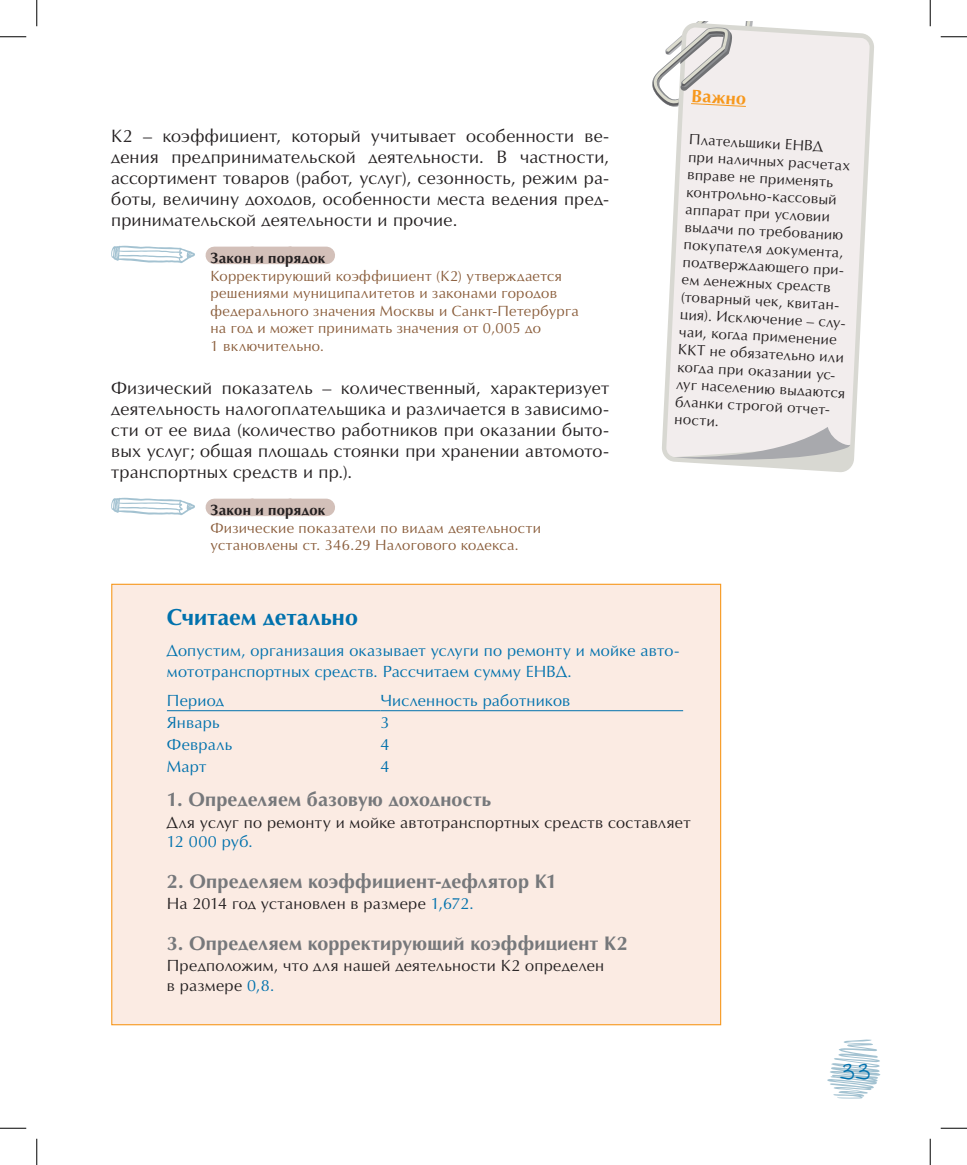
<style>
.page{position:relative;width:967px;height:1165px;background:#fff}
.page>*{position:absolute;margin:0;border:0;box-sizing:border-box;transform-origin:0 0}
.t1{font:24.5px "Birch C";color:#0071ad}
.Primer{font:700 23.28px "AG Opus HRC";letter-spacing:.01em;color:#0071ad}
.Primer_chagi{font:700 19.78px "AG Opus HRC";letter-spacing:.01em;color:#76787b}
.main_txt-1{font:18.03px/21px "AG Opus HRC";letter-spacing:.01em;color:#231f20;text-align:justify}
.Vnimanie{font:700 18.03px "AG Opus HRC";color:#f7981d}
.primer_txt{font:16.28px/19.2px "AG Opus HRC";letter-spacing:.015em;color:#231f20}
.Primer-uslovie{font:16.28px/21px "AG Opus HRC";letter-spacing:.015em;color:#0071ad}
.zakon_txt{font:14.88px/17.5px "AG Opus HRC";color:#231f20}
.zakon_txt-2{font:14.88px/17.5px "AG Opus HRC";letter-spacing:.02em;color:#8a5d3b}
.zakon_zag{font:700 14.88px "AG Opus HRC";letter-spacing:.02em;color:#231f20}
.s1{color:#0071ad}
</style>
<div class="page">
<svg style="left:827px;top:1039px;width:53px;height:59px"></svg>
<div style="left:214px;top:247px;width:112px;height:17px;background:#d3c0b9"></div>
<div style="left:214px;top:499px;width:112px;height:17px;background:#d3c0b9"></div>
<svg style="left:111px;top:246px;width:84px;height:17px"></svg>
<svg style="left:111px;top:498px;width:84px;height:17px"></svg>
<div style="left:112px;top:584px;width:608px;height:441px;background:#fbebe3"></div>
<hr style="left:167px;top:710px;width:213px;height:1px;background:#0071ad">
<hr style="left:380px;top:710px;width:303px;height:1px;background:#0071ad">
<svg style="left:662px;top:23px;width:212px;height:449px"></svg>
<svg style="left:666px;top:27px;width:203px;height:430px;background:#f1ecec"></svg>
<svg style="left:674px;top:427px;width:176px;height:36px;background:#dad8d8"></svg>
<svg style="left:652px;top:22px;width:100px;height:85px"></svg>
<svg style="left:0;top:36px;width:26px;height:1px"></svg>
<svg style="left:940px;top:36px;width:26px;height:1px"></svg>
<svg style="left:0;top:1128px;width:26px;height:1px"></svg>
<svg style="left:940px;top:1128px;width:26px;height:1px"></svg>
<svg style="left:36px;top:0;width:1px;height:26px"></svg>
<svg style="left:36px;top:1139px;width:1px;height:26px"></svg>
<svg style="left:929px;top:0;width:1px;height:26px"></svg>
<svg style="left:929px;top:1139px;width:1px;height:26px"></svg>
<p class="main_txt-1" style="left:111px;top:125px;width:499px">К2 – коэффициент, который учитывает особенности ве&shy;дения предпринимательской деятельности. В частности, ассортимент товаров (работ, услуг), сезонность, режим ра&shy;боты, величину доходов, особенности места ведения пред&shy;принимательской деятельности и прочие.</p>
<p class="zakon_zag" style="left:210px;top:249px;width:116px">Закон и порядок</p>
<p class="zakon_txt-2" style="left:210px;top:267px;width:370px">Корректирующий коэффициент (К2) утверждается решениями муниципалитетов и законами городов федерального значения Москвы и Санкт-Петербурга на год и может принимать значения от 0,005 до<br>1 включительно.</p>
<p class="main_txt-1" style="left:111px;top:377px;width:499px">Физический показатель – количественный, характеризует деятельность налогоплательщика и различается в зависимо&shy;сти от ее вида (количество работников при оказании быто&shy;вых услуг; общая площадь стоянки при хранении автомото&shy;транспортных средств и пр.).</p>
<p class="zakon_zag" style="left:210px;top:501px;width:116px">Закон и порядок</p>
<p class="zakon_txt-2" style="left:210px;top:519px;width:332px">Физические показатели по видам деятельности установлены ст. 346.29 Налогового кодекса.</p>
<p class="Vnimanie" style="left:692px;top:85px;width:56px;rotate:3deg">Важно</p>
<p class="zakon_txt" style="left:689px;top:131px;width:171px;rotate:3deg">Плательщики ЕНВД<br>при наличных расчетах вправе не применять контрольно-кассовый аппарат при условии выдачи по требованию покупателя документа, подтверждающего при&shy;ем денежных средств (товарный чек, квитан&shy;ция). Исключение – слу&shy;чаи, когда применение<br>ККТ не обязательно или когда при оказании ус&shy;луг населению выдаются бланки строгой отчет&shy;ности.</p>
<p class="Primer" style="left:167px;top:603px;width:193px">Считаем детально</p>
<p class="Primer-uslovie" style="left:167px;top:640px;width:513px">Допустим, организация оказывает услуги по ремонту и мойке авто&shy;мототранспортных средств. Рассчитаем сумму ЕНВД.</p>
<p class="Primer-uslovie" style="left:167px;top:690px;width:59px">Период</p>
<p class="Primer-uslovie" style="left:380px;top:690px;width:191px">Численность работников</p>
<p class="Primer-uslovie" style="left:167px;top:712px;width:54px">Январь</p>
<p class="Primer-uslovie" style="left:380px;top:712px;width:11px">3</p>
<p class="Primer-uslovie" style="left:167px;top:734px;width:67px">Февраль</p>
<p class="Primer-uslovie" style="left:380px;top:734px;width:11px">4</p>
<p class="Primer-uslovie" style="left:167px;top:756px;width:41px">Март</p>
<p class="Primer-uslovie" style="left:380px;top:756px;width:11px">4</p>
<p class="Primer_chagi" style="left:167px;top:788px;width:326px">1. Определяем базовую доходность</p>
<p class="primer_txt" style="left:167px;top:813px;width:525px">Для услуг по ремонту и мойке автотранспортных средств составляет<br><span class="s1">12 000 руб.</span></p>
<p class="Primer_chagi" style="left:167px;top:869px;width:392px">2. Определяем коэффициент-дефлятор К1</p>
<p class="primer_txt" style="left:167px;top:894px;width:308px">На 2014 год установлен в размере <span class="s1">1,672.</span></p>
<p class="Primer_chagi" style="left:167px;top:931px;width:462px">3. Определяем корректирующий коэффициент К2</p>
<p class="primer_txt" style="left:167px;top:956px;width:438px">Предположим, что для нашей деятельности К2 определен в размере <span class="s1">0,8.</span></p>
<h1 class="t1" style="left:839px;top:1055px;width:33px">33</h1>
</div>
